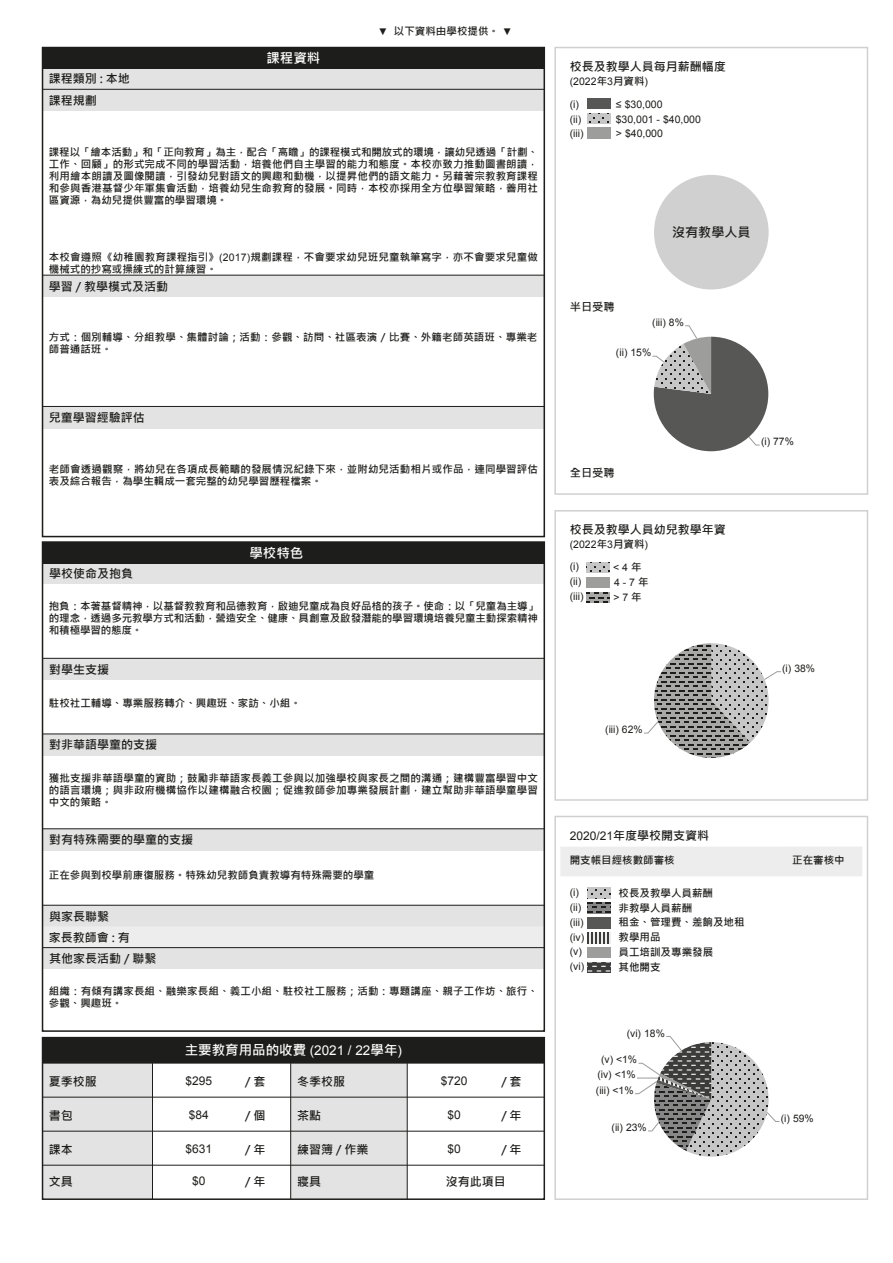
<style>
.page{position:relative;width:893px;height:1263px;background:#fff}
.page>*{position:absolute;margin:0;border:0;box-sizing:border-box;transform-origin:0 0}
.t1{font:700 13.5px "Microsoft Jheng Hei";color:#fff}
.t2{font:700 13.05px "Microsoft Jheng Hei";color:#1d1d1b}
.t3{font:700 12px/20.9px "Microsoft Jheng Hei";color:#1d1d1b}
.t4{font:12px "Arial";color:#1d1d1b}
.t5{font:700 11.25px "Microsoft Jheng Hei";color:#1d1d1b}
.t6{font:700 10.5px/12px "Microsoft Jheng Hei";color:#1d1d1b}
.t7{font:10.5px "Arial";color:#1d1d1b}
.t8{font:10.35px "Arial";letter-spacing:-.005em;color:#1d1d1b}
.s1{font-family:"Arial";font-weight:400;font-size:9.75px}
.s2{font-family:"Arial";font-weight:400}
.s3{font-family:"Microsoft Jheng Hei";font-weight:700}
</style>
<div class="page">
<div style="left:560px;top:846px;width:302px;height:30px;background:#ededed"></div>
<img style="left:588px;top:917px;width:22px;height:11px">
<svg style="left:588px;top:962px;width:22px;height:11px"></svg>
<svg style="left:588px;top:932px;width:22px;height:11px"></svg>
<svg style="left:588px;top:903px;width:22px;height:10px"></svg>
<svg style="left:588px;top:888px;width:22px;height:10px"></svg>
<div style="left:554px;top:816px;width:314px;height:384px;border:2px solid #d0d0d0"></div>
<div style="left:554px;top:510px;width:314px;height:291px;border:2px solid #d0d0d0"></div>
<svg style="left:587px;top:592px;width:22px;height:11px"></svg>
<svg style="left:587px;top:562px;width:22px;height:11px"></svg>
<div style="left:554px;top:47px;width:314px;height:448px;border:2px solid #d0d0d0"></div>
<img style="left:587px;top:98px;width:23px;height:11px">
<svg style="left:587px;top:113px;width:23px;height:11px"></svg>
<div style="left:654px;top:175px;width:115px;height:114px;background:#d0d0d0;border-radius:50%"></div>
<svg style="left:652px;top:325px;width:116px;height:126px"></svg>
<svg style="left:644px;top:643px;width:137px;height:115px"></svg>
<svg style="left:635px;top:1036px;width:145px;height:121px"></svg>
<div style="left:291px;top:1063px;width:116px;height:136px;background:#e3e3e3"></div>
<div style="left:43px;top:1063px;width:109px;height:136px;background:#e3e3e3"></div>
<div style="left:42px;top:1037px;width:503px;height:163px;border:2px solid #1d1d1b"></div>
<hr style="left:43px;top:1097px;width:501px;height:1px;background:#1d1d1b">
<hr style="left:43px;top:1165px;width:501px;height:1px;background:#1d1d1b">
<hr style="left:43px;top:1131px;width:501px;height:1px;background:#1d1d1b">
<div style="left:43px;top:1037px;width:501px;height:26px;background:#1d1d1b"></div>
<hr style="left:43px;top:1063px;width:501px;height:1px;background:#1d1d1b">
<hr style="left:152px;top:1063px;width:1px;height:136px;background:#1d1d1b">
<hr style="left:290px;top:1063px;width:1px;height:136px;background:#1d1d1b">
<hr style="left:407px;top:1063px;width:1px;height:136px;background:#1d1d1b">
<div style="left:43px;top:658px;width:501px;height:22px;background:#e3e3e3"></div>
<hr style="left:43px;top:658px;width:501px;height:1px;background:#1d1d1b">
<div style="left:43px;top:905px;width:501px;height:22px;background:#e3e3e3"></div>
<div style="left:43px;top:926px;width:501px;height:22px;background:#ededed"></div>
<hr style="left:43px;top:905px;width:501px;height:1px;background:#1d1d1b">
<div style="left:43px;top:563px;width:501px;height:21px;background:#e3e3e3"></div>
<div style="left:43px;top:542px;width:501px;height:21px;background:#1d1d1b"></div>
<div style="left:43px;top:948px;width:501px;height:21px;background:#e3e3e3"></div>
<hr style="left:43px;top:947px;width:501px;height:1px;background:#1d1d1b">
<div style="left:43px;top:734px;width:501px;height:21px;background:#e3e3e3"></div>
<hr style="left:43px;top:733px;width:501px;height:1px;background:#1d1d1b">
<div style="left:43px;top:829px;width:501px;height:21px;background:#e3e3e3"></div>
<hr style="left:43px;top:828px;width:501px;height:1px;background:#1d1d1b">
<div style="left:42px;top:541px;width:503px;height:491px;border:2px solid #1d1d1b"></div>
<div style="left:43px;top:276px;width:501px;height:21px;background:#e3e3e3"></div>
<hr style="left:43px;top:275px;width:501px;height:1px;background:#1d1d1b">
<div style="left:43px;top:407px;width:501px;height:21px;background:#e3e3e3"></div>
<hr style="left:43px;top:406px;width:501px;height:1px;background:#1d1d1b">
<div style="left:43px;top:89px;width:501px;height:22px;background:#e3e3e3"></div>
<div style="left:43px;top:68px;width:501px;height:21px;background:#e3e3e3"></div>
<hr style="left:43px;top:89px;width:501px;height:1px;background:#1d1d1b">
<div style="left:43px;top:48px;width:501px;height:21px;background:#1d1d1b"></div>
<div style="left:42px;top:47px;width:503px;height:490px;border:2px solid #1d1d1b"></div>
<p class="t3" style="left:49px;top:69px;width:83px">課程類別 : 本地</p>
<p class="t3" style="left:49px;top:90px;width:50px">課程規劃</p>
<p class="t1" style="left:266px;top:50px;width:55px">課程資料</p>
<p class="t6" style="left:378px;top:25px;width:135px"><span class="s1">▼</span> 以下資料由學校提供。 <span class="s1">▼</span></p>
<p class="t6" style="left:49px;top:146px;width:491px;text-align:justify">課程以「繪本活動」和「正向教育」為主，配合「高瞻」的課程模式和開放式的環境，讓幼兒透過「計劃、工作、回顧」的形式完成不同的學習活動，培養他們自主學習的能力和態度。本校亦致力推動圖書朗讀，利用繪本朗讀及圖像閱讀，引發幼兒對語文的興趣和動機，以提昇他們的語文能力。另藉著宗教教育課程和參與香港基督少年軍集會活動，培養幼兒生命教育的發展。同時，本校亦採用全方位學習策略，善用社區資源，為幼兒提供豐富的學習環境。</p>
<p class="t6" style="left:49px;top:251px;width:490px">本校會遵照《幼稚園教育課程指引》<span class="s2">(2017)</span>規劃課程，不會要求幼兒班兒童執筆寫字，亦不會要求兒童做機械式的抄寫或操練式的計算練習。</p>
<p class="t3" style="left:49px;top:276px;width:121px">學習 / 教學模式及活動</p>
<p class="t6" style="left:49px;top:331px;width:490px">方式：個別輔導、分組教學、集體討論；活動：參觀、訪問、社區表演 / 比賽、外籍老師英語班、專業老師普通話班。</p>
<p class="t3" style="left:49px;top:407px;width:98px">兒童學習經驗評估</p>
<p class="t6" style="left:49px;top:463px;width:491px">老師會透過觀察，將幼兒在各項成長範疇的發展情況紀錄下來，並附幼兒活動相片或作品，連同學習評估表及綜合報告，為學生輯成一套完整的幼兒學習歷程檔案。</p>
<p class="t3" style="left:49px;top:563px;width:85px">學校使命及抱負</p>
<p class="t1" style="left:249px;top:545px;width:55px">學校特色</p>
<p class="t6" style="left:49px;top:600px;width:491px;text-align:justify">抱負：本著基督精神，以基督教教育和品德教育，啟迪兒童成為良好品格的孩子。使命：以「兒童為主導」的理念，透過多元教學方式和活動，營造安全、健康、具創意及啟發潛能的學習環境培養兒童主動探索精神和積極學習的態度。</p>
<p class="t3" style="left:49px;top:659px;width:62px">對學生支援</p>
<p class="t6" style="left:49px;top:698px;width:253px">駐校社工輔導、專業服務轉介、興趣班、家訪、小組。</p>
<p class="t3" style="left:49px;top:734px;width:109px">對非華語學童的支援</p>
<p class="t6" style="left:49px;top:772px;width:491px;text-align:justify">獲批支援非華語學童的資助；鼓勵非華語家長義工參與以加強學校與家長之間的溝通；建構豐富學習中文的語言環境；與非政府機構協作以建構融合校園；促進教師參加專業發展計劃，建立幫助非華語學童學習中文的策略。</p>
<p class="t3" style="left:49px;top:829px;width:145px">對有特殊需要的學童的支援</p>
<p class="t6" style="left:49px;top:869px;width:327px">正在參與到校學前康復服務。特殊幼兒教師負責教導有特殊需要的學童</p>
<p class="t3" style="left:49px;top:906px;width:83px">與家長聯繫<br>家長教師會 : 有</p>
<p class="t3" style="left:49px;top:948px;width:109px">其他家長活動 / 聯繫</p>
<p class="t6" style="left:49px;top:985px;width:491px">組織：有傾有講家長組、融樂家長組、義工小組、駐校社工服務；活動：專題講座、親子工作坊、旅行、參觀、興趣班。</p>
<p class="t1" style="left:185px;top:1042px;width:219px">主要教育用品的收費 <span class="s2">(2021 / 22</span>學年<span class="s2">)</span></p>
<p class="t3" style="left:245px;top:1071px;width:22px">/ 套</p>
<p class="t3" style="left:245px;top:1105px;width:22px">/ 個</p>
<p class="t3" style="left:245px;top:1139px;width:22px">/ 年</p>
<p class="t3" style="left:501px;top:1139px;width:22px">/ 年</p>
<p class="t3" style="left:49px;top:1071px;width:50px">夏季校服</p>
<p class="t3" style="left:297px;top:1071px;width:49px">冬季校服</p>
<p class="t3" style="left:49px;top:1105px;width:25px">書包</p>
<p class="t3" style="left:297px;top:1105px;width:25px">茶點</p>
<p class="t3" style="left:49px;top:1139px;width:25px">課本</p>
<p class="t3" style="left:297px;top:1139px;width:73px">練習簿 / 作業</p>
<p class="t3" style="left:49px;top:1171px;width:25px">文具</p>
<p class="t3" style="left:297px;top:1171px;width:25px">寢具</p>
<p class="t3" style="left:501px;top:1071px;width:22px">/ 套</p>
<p class="t4" style="left:186px;top:1073px;width:28px">$295</p>
<p class="t4" style="left:189px;top:1107px;width:22px">$84</p>
<p class="t4" style="left:186px;top:1141px;width:28px">$631</p>
<p class="t4" style="left:441px;top:1073px;width:28px">$720</p>
<p class="t4" style="left:448px;top:1107px;width:15px">$0</p>
<p class="t4" style="left:448px;top:1141px;width:15px">$0</p>
<p class="t3" style="left:501px;top:1105px;width:22px">/ 年</p>
<p class="t3" style="left:245px;top:1171px;width:22px">/ 年</p>
<p class="t4" style="left:192px;top:1173px;width:15px">$0</p>
<p class="t3" style="left:446px;top:1171px;width:61px">沒有此項目</p>
<p class="t3" style="left:570px;top:56px;width:157px">校長及教學人員每月薪酬幅度</p>
<p class="t7" style="left:570px;top:74px;width:80px">(2022<span class="s3">年</span>3<span class="s3">月資料</span>)</p>
<p class="t7" style="left:570px;top:97px;width:11px">(i)</p>
<p class="t7" style="left:616px;top:97px;width:48px">≤ $30,000</p>
<p class="t7" style="left:570px;top:127px;width:15px">(iii)</p>
<p class="t7" style="left:616px;top:127px;width:48px">&gt; $40,000</p>
<p class="t7" style="left:570px;top:112px;width:13px">(ii)</p>
<p class="t7" style="left:616px;top:112px;width:87px">$30,001 - $40,000</p>
<p class="t5" style="left:570px;top:300px;width:46px">半日受聘</p>
<p class="t2" style="left:672px;top:224px;width:80px">沒有教學人員</p>
<p class="t8" style="left:652px;top:315px;width:33px">(iii) 8%</p>
<p class="t8" style="left:616px;top:346px;width:37px">(ii) 15%</p>
<p class="t5" style="left:570px;top:466px;width:46px">全日受聘</p>
<p class="t3" style="left:570px;top:519px;width:157px">校長及教學人員幼兒教學年資</p>
<p class="t7" style="left:570px;top:537px;width:80px">(2022<span class="s3">年</span>3<span class="s3">月資料</span>)</p>
<p class="t7" style="left:570px;top:575px;width:13px">(ii)</p>
<p class="t7" style="left:614px;top:575px;width:36px">4 - 7 <span class="s3">年</span></p>
<p class="t7" style="left:570px;top:590px;width:15px">(iii)</p>
<p class="t7" style="left:613px;top:590px;width:30px">&gt; 7 <span class="s3">年</span></p>
<p class="t7" style="left:570px;top:560px;width:11px">(i)</p>
<p class="t7" style="left:613px;top:560px;width:30px">&lt; 4 <span class="s3">年</span></p>
<p class="t8" style="left:605px;top:723px;width:39px">(iii) 62%</p>
<p class="t8" style="left:761px;top:435px;width:34px">(i) 77%</p>
<p class="t8" style="left:782px;top:661px;width:34px">(i) 38%</p>
<p class="t3" style="left:570px;top:825px;width:141px"><span class="s2">2020/21</span>年度學校開支資料</p>
<p class="t6" style="left:570px;top:854px;width:106px">開支帳目經核數師審核</p>
<p class="t7" style="left:570px;top:885px;width:11px">(i)</p>
<p class="t6" style="left:619px;top:887px;width:96px">校長及教學人員薪酬</p>
<p class="t7" style="left:570px;top:900px;width:13px">(ii)</p>
<p class="t6" style="left:619px;top:902px;width:75px">非教學人員薪酬</p>
<p class="t7" style="left:570px;top:915px;width:15px">(iii)</p>
<p class="t6" style="left:619px;top:916px;width:127px">租金、管理費、差餉及地租</p>
<p class="t7" style="left:570px;top:945px;width:14px">(v)</p>
<p class="t6" style="left:619px;top:946px;width:96px">員工培訓及專業發展</p>
<p class="t7" style="left:570px;top:959px;width:16px">(vi)</p>
<p class="t6" style="left:619px;top:961px;width:43px">其他開支</p>
<p class="t7" style="left:570px;top:930px;width:16px">(iv)</p>
<p class="t6" style="left:619px;top:931px;width:43px">教學用品</p>
<p class="t8" style="left:627px;top:1026px;width:40px">(vi) 18%</p>
<p class="t8" style="left:601px;top:1053px;width:37px">(v) &lt;1%</p>
<p class="t8" style="left:597px;top:1068px;width:40px">(iv) &lt;1%</p>
<p class="t8" style="left:596px;top:1083px;width:39px">(iii) &lt;1%</p>
<p class="t8" style="left:612px;top:1121px;width:37px">(ii) 23%</p>
<p class="t6" style="left:792px;top:854px;width:54px">正在審核中</p>
<p class="t8" style="left:781px;top:1111px;width:34px">(i) 59%</p>
</div>
